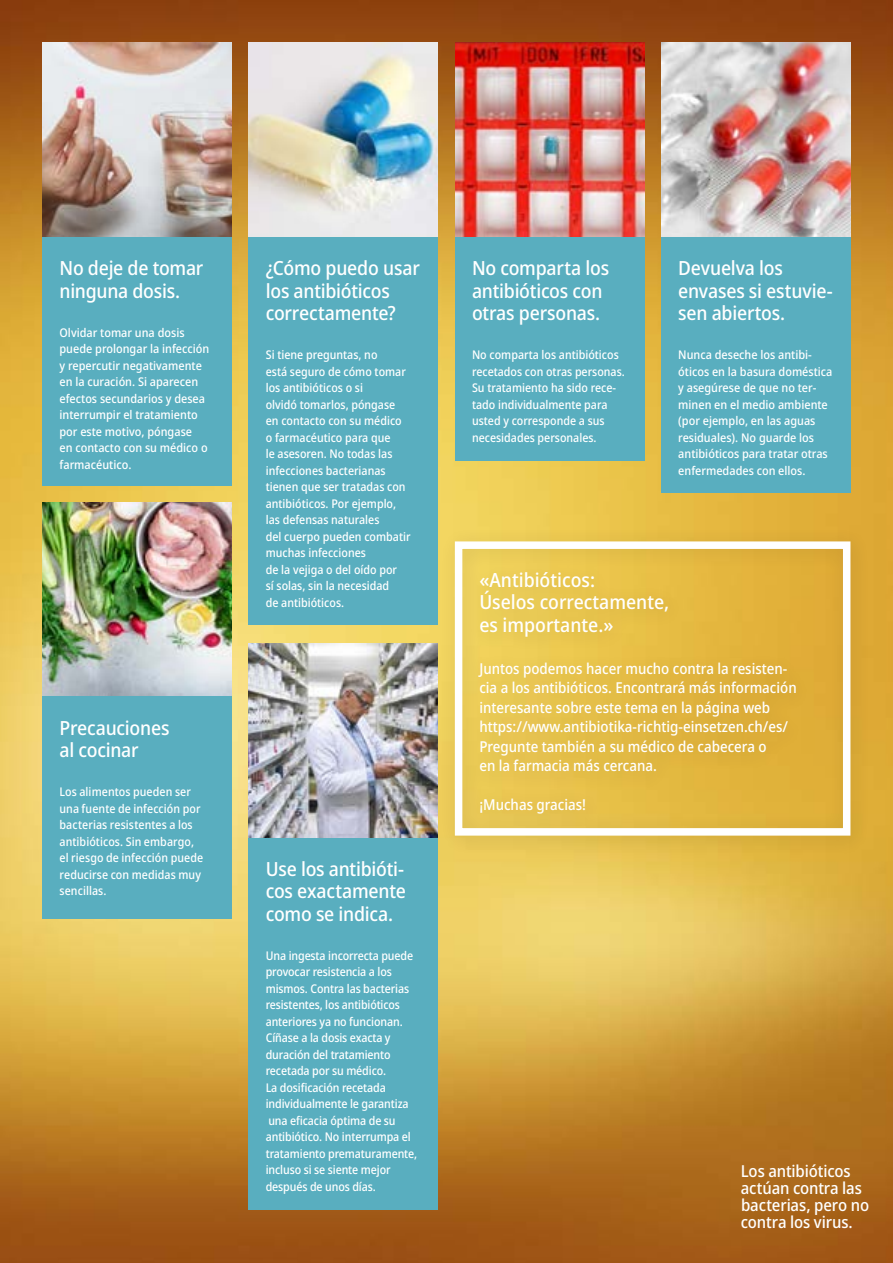
<style>
.page{position:relative;width:893px;height:1263px;background:#fff}
.page>*{position:absolute;margin:0;border:0;box-sizing:border-box;transform-origin:0 0}
.t1{font:500 semi-condensed 19.5px/22.5px "Noto Sans";letter-spacing:-.01em;color:#fff}
.t2{font:500 semi-condensed 16.5px/17.2px "Noto Sans";letter-spacing:-.01em;color:#fff}
.t3{font:500 semi-condensed 15px/19.5px "Noto Sans";color:#fff}
.t4{font:500 semi-condensed 12px/16.5px "Noto Sans";color:#fff}
</style>
<div class="page">
<img style="left:0;top:0;width:893px;height:1263px">
<img style="left:43px;top:43px;width:189px;height:194px">
<img style="left:661px;top:43px;width:189px;height:194px">
<img style="left:249px;top:43px;width:189px;height:194px">
<img style="left:455px;top:43px;width:189px;height:194px">
<img style="left:249px;top:643px;width:189px;height:195px">
<img style="left:43px;top:502px;width:189px;height:195px">
<div style="left:439px;top:526px;width:432px;height:331px;background:#000;opacity:.12"></div>
<div style="left:455px;top:541px;width:395px;height:295px;border:8px solid #fff"></div>
<div style="left:43px;top:237px;width:189px;height:249px;background:#59aebf"></div>
<div style="left:661px;top:237px;width:189px;height:256px;background:#59aebf"></div>
<div style="left:249px;top:237px;width:189px;height:388px;background:#59aebf"></div>
<div style="left:455px;top:237px;width:189px;height:223px;background:#59aebf"></div>
<div style="left:249px;top:838px;width:189px;height:372px;background:#59aebf"></div>
<div style="left:43px;top:697px;width:189px;height:222px;background:#59aebf"></div>
<h1 class="t1" style="left:60px;top:257px;width:145px">No deje de tomar ninguna dosis.</h1>
<p class="t4" style="left:60px;top:324px;width:151px">Olvidar tomar una dosis puede prolongar la infección y repercutir negativamente en la curación. Si aparecen efectos secundarios y desea interrumpir el tratamiento por este motivo, póngase<br>en contacto con su médico o farmacéutico.</p>
<h1 class="t1" style="left:60px;top:717px;width:111px">Precauciones al cocinar</h1>
<p class="t4" style="left:60px;top:784px;width:145px">Los alimentos pueden ser una fuente de infección por bacterias resistentes a los antibióticos. Sin embargo, el riesgo de infección puede reducirse con medidas muy sencillas.</p>
<h1 class="t1" style="left:266px;top:257px;width:156px">¿Cómo puedo usar los antibióticos correctamente?</h1>
<p class="t4" style="left:266px;top:347px;width:146px">Si tiene preguntas, no<br>está seguro de cómo tomar los antibióticos o si<br>olvidó tomarlos, póngase en contacto con su médico o farmacéutico para que<br>le asesoren. No todas las infecciones bacterianas tienen que ser tratadas con antibióticos. Por ejemplo, las defensas naturales<br>del cuerpo pueden combatir muchas infecciones<br>de la vejiga o del oído por<br>sí solas, sin la necesidad<br>de antibióticos.</p>
<h1 class="t1" style="left:266px;top:858px;width:142px;text-align:justify">Use los antibióti&shy;cos exactamente como se indica.</h1>
<p class="t4" style="left:266px;top:947px;width:153px">Una ingesta incorrecta puede provocar resistencia a los mismos. Contra las bacterias resistentes, los antibióticos anteriores ya no funcionan.<br>Cíñase a la dosis exacta y duración del tratamiento recetada por su médico.<br>La dosificación recetada individualmente le garantiza una eficacia óptima de su antibiótico. No interrumpa el tratamiento prematuramente, incluso si se siente mejor después de unos días.</p>
<h1 class="t1" style="left:472px;top:257px;width:139px">No comparta los antibióticos con otras personas.</h1>
<p class="t4" style="left:472px;top:347px;width:154px">No comparta los antibióticos recetados con otras personas.<br>Su tratamiento ha sido rece&shy;tado individualmente para usted y corresponde a sus necesidades personales.</p>
<h1 class="t1" style="left:678px;top:257px;width:156px">Devuelva los envases si estuvie&shy;sen abiertos.</h1>
<p class="t4" style="left:678px;top:347px;width:156px">Nunca deseche los antibi&shy;óticos en la basura doméstica y asegúrese de que no ter&shy;minen en el medio ambiente (por ejemplo, en las aguas residuales). No guarde los antibióticos para tratar otras enfermedades con ellos.</p>
<h1 class="t1" style="left:479px;top:569px;width:191px">«Antibióticos:<br>Úselos correctamente, es importante.»</h1>
<p class="t3" style="left:479px;top:659px;width:319px">Juntos podemos hacer mucho contra la resisten&shy;cia a los antibióticos. Encontrará más información interesante sobre este tema en la página web https://www.antibiotika-richtig-einsetzen.ch/es/ Pregunte también a su médico de cabecera o<br>en la farmacia más cercana.</p>
<p class="t3" style="left:479px;top:795px;width:108px">¡Muchas gracias!</p>
<h2 class="t2" style="left:741px;top:1162px;width:130px">Los antibióticos actúan contra las bacterias, pero no contra los virus.</h2>
</div>
